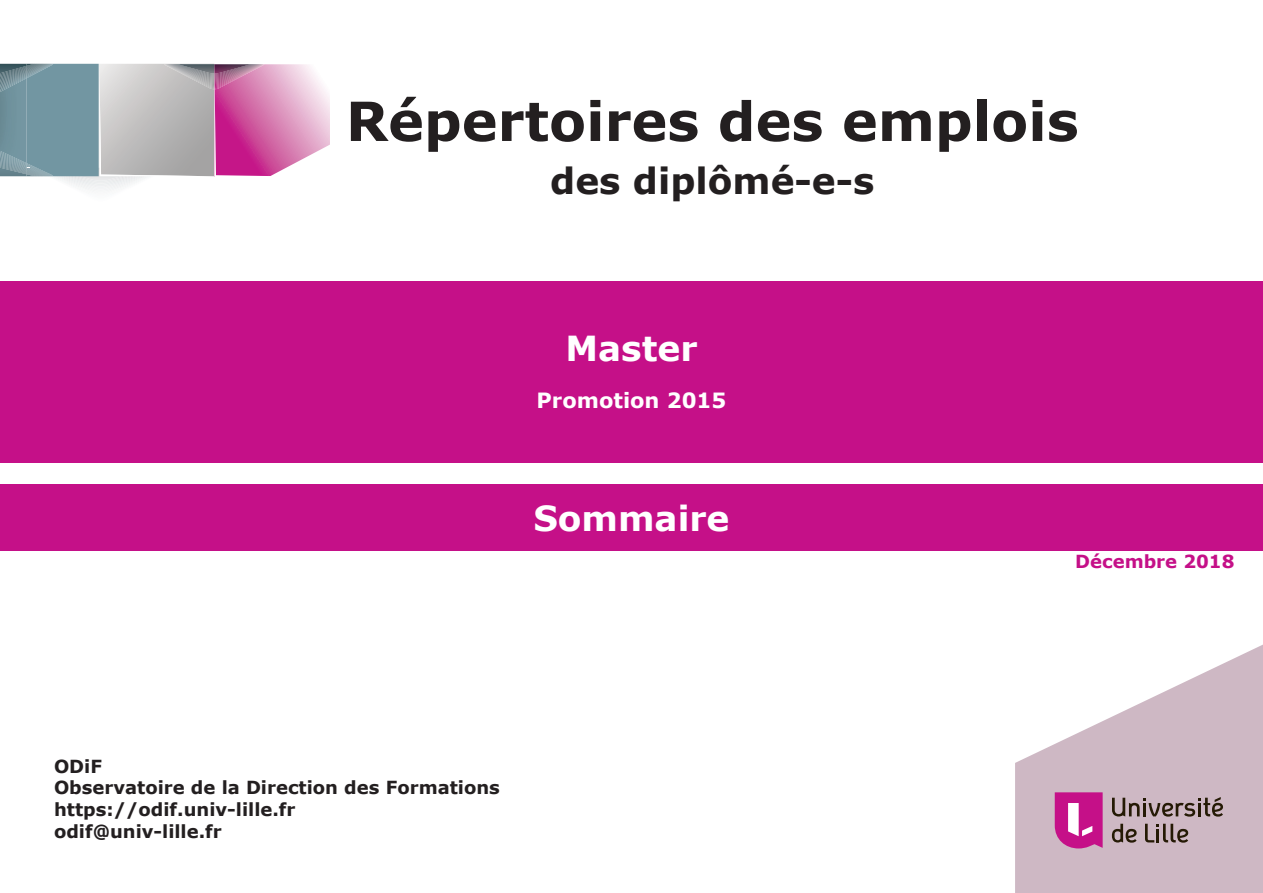
<style>
.page{position:relative;width:1263px;height:893px;background:#fff}
.page>*{position:absolute;margin:0;border:0;box-sizing:border-box;transform-origin:0 0}
.t1{font:700 54px "Verdana";color:#231f20}
.t2{font:700 36px "Verdana";color:#231f20}
.t3{font:700 34.5px "Verdana";color:#fff}
.t4{font:700 21px "Verdana";color:#fff}
.t5{font:700 18px/21.6px "Verdana";color:#231f20}
.t6{font:700 18px "Verdana";color:#c51088}
</style>
<div class="page">
<svg style="left:1015px;top:645px;width:248px;height:248px;fill:#ceb8c4"></svg>
<svg style="left:1055px;top:792px;width:48px;height:56px;background:#cd3c9c"></svg>
<svg style="left:1112px;top:824px;width:25px;height:19px"></svg>
<svg style="left:1145px;top:824px;width:43px;height:19px"></svg>
<svg style="left:1112px;top:797px;width:111px;height:20px;background:#958384"></svg>
<svg style="left:0;top:64px;width:330px;height:127px;background:#b8a7ba"></svg>
<div style="left:0;top:281px;width:1263px;height:181px;background:#c51088"></div>
<div style="left:0;top:484px;width:1263px;height:67px;background:#c51088"></div>
<h1 class="t1" style="left:346px;top:83px;width:734px">Répertoires des emplois</h1>
<h2 class="t2" style="left:550px;top:156px;width:326px">des diplômé-e-s</h2>
<h3 class="t3" style="left:565px;top:324px;width:133px">Master</h3>
<p class="t4" style="left:536px;top:386px;width:191px">Promotion 2015</p>
<h3 class="t3" style="left:533px;top:494px;width:198px">Sommaire</h3>
<p class="t5" style="left:54px;top:755px;width:447px">ODiF<br>Observatoire de la Direction des Formations https://odif.univ-lille.fr<br>odif@univ-lille.fr</p>
<p class="t6" style="left:1075px;top:549px;width:161px">Décembre 2018</p>
</div>
